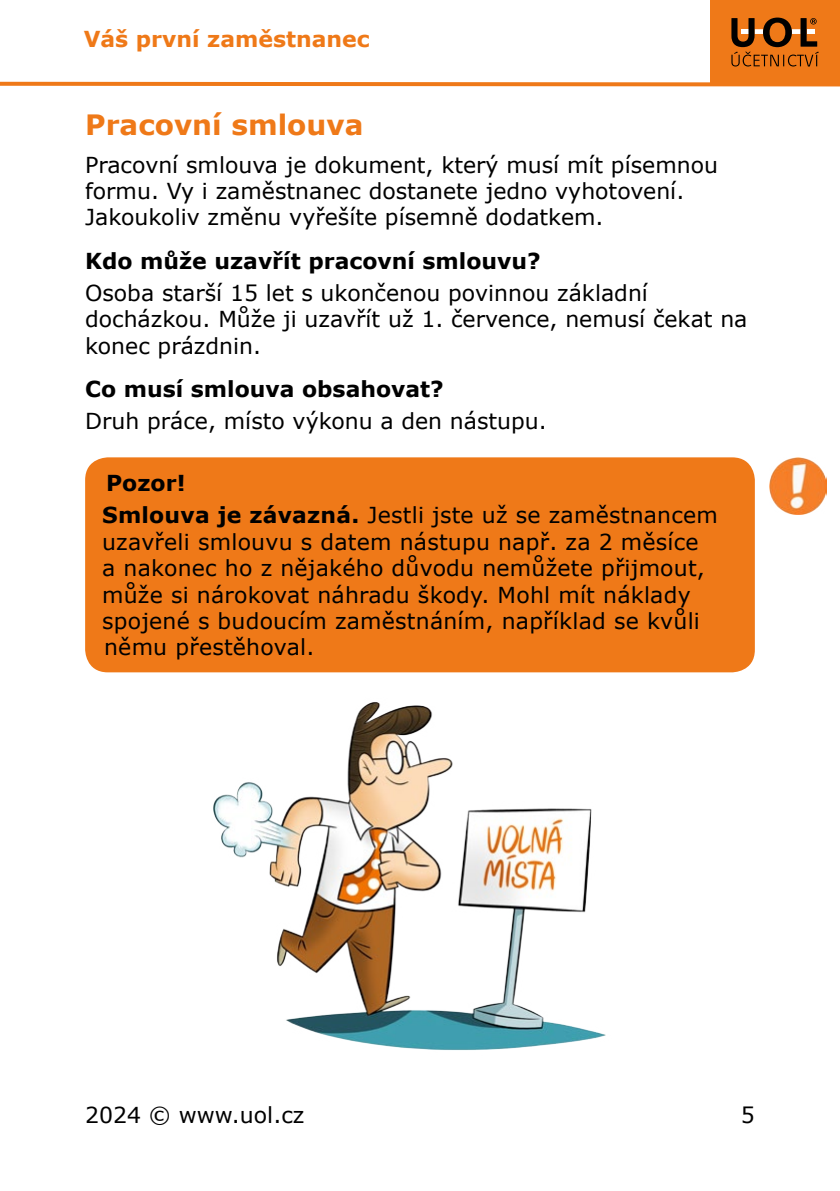
<style>
.page{position:relative;width:840px;height:1191px;background:#fff}
.page>*{position:absolute;margin:0;border:0;box-sizing:border-box;transform-origin:0 0}
.Nadpis_1{font:700 28px "Verdana";color:#ef7918}
.Odstavec_3mm{font:22px/26.4px "Verdana";color:#000}
.BOLD{font:700 22px "Verdana";color:#000}
.t1{font:700 22px "Verdana";color:#ef7918}
.s1{font-weight:700}
</style>
<div class="page">
<div style="left:710px;top:0;width:129px;height:84px;background:#ef7918"></div>
<svg style="left:0;top:81px;width:839px;height:6px"></svg>
<svg style="left:731px;top:18px;width:87px;height:48px"></svg>
<div style="left:85px;top:457px;width:669px;height:215px;background:#ef7918;border-radius:23px"></div>
<img style="left:769px;top:457px;width:56px;height:57px">
<img style="left:213px;top:702px;width:393px;height:348px">
<p class="t1" style="left:84px;top:24px;width:287px">Váš první zaměstnanec</p>
<p class="Nadpis_1" style="left:85px;top:105px;width:280px">Pracovní smlouva</p>
<p class="Odstavec_3mm" style="left:85px;top:151px;width:634px">Pracovní smlouva je dokument, který musí mít písemnou formu. Vy i zaměstnanec dostanete jedno vyhotovení.<br>Jakoukoliv změnu vyřešíte písemně dodatkem.</p>
<p class="BOLD" style="left:85px;top:245px;width:457px">Kdo může uzavřít pracovní smlouvu?</p>
<p class="Odstavec_3mm" style="left:85px;top:279px;width:663px">Osoba starší 15 let s ukončenou povinnou základní docházkou. Může ji uzavřít už 1. července, nemusí čekat na konec prázdnin.</p>
<p class="BOLD" style="left:85px;top:373px;width:360px">Co musí smlouva obsahovat?</p>
<p class="Odstavec_3mm" style="left:85px;top:408px;width:463px">Druh práce, místo výkonu a den nástupu.</p>
<p class="BOLD" style="left:106px;top:467px;width:81px">Pozor!</p>
<p class="Odstavec_3mm" style="left:102px;top:502px;width:617px"><span class="s1">Smlouva je závazná.</span> Jestli jste už se zaměstnancem uzavřeli smlouvu s datem nástupu např. za 2 měsíce<br>a nakonec ho z nějakého důvodu nemůžete přijmout, může si nárokovat náhradu škody. Mohl mít náklady spojené s budoucím zaměstnáním, například se kvůli němu přestěhoval.</p>
<p class="Odstavec_3mm" style="left:85px;top:1101px;width:221px">2024 © www.uol.cz</p>
<p class="Odstavec_3mm" style="left:740px;top:1101px;width:15px">5</p>
</div>
